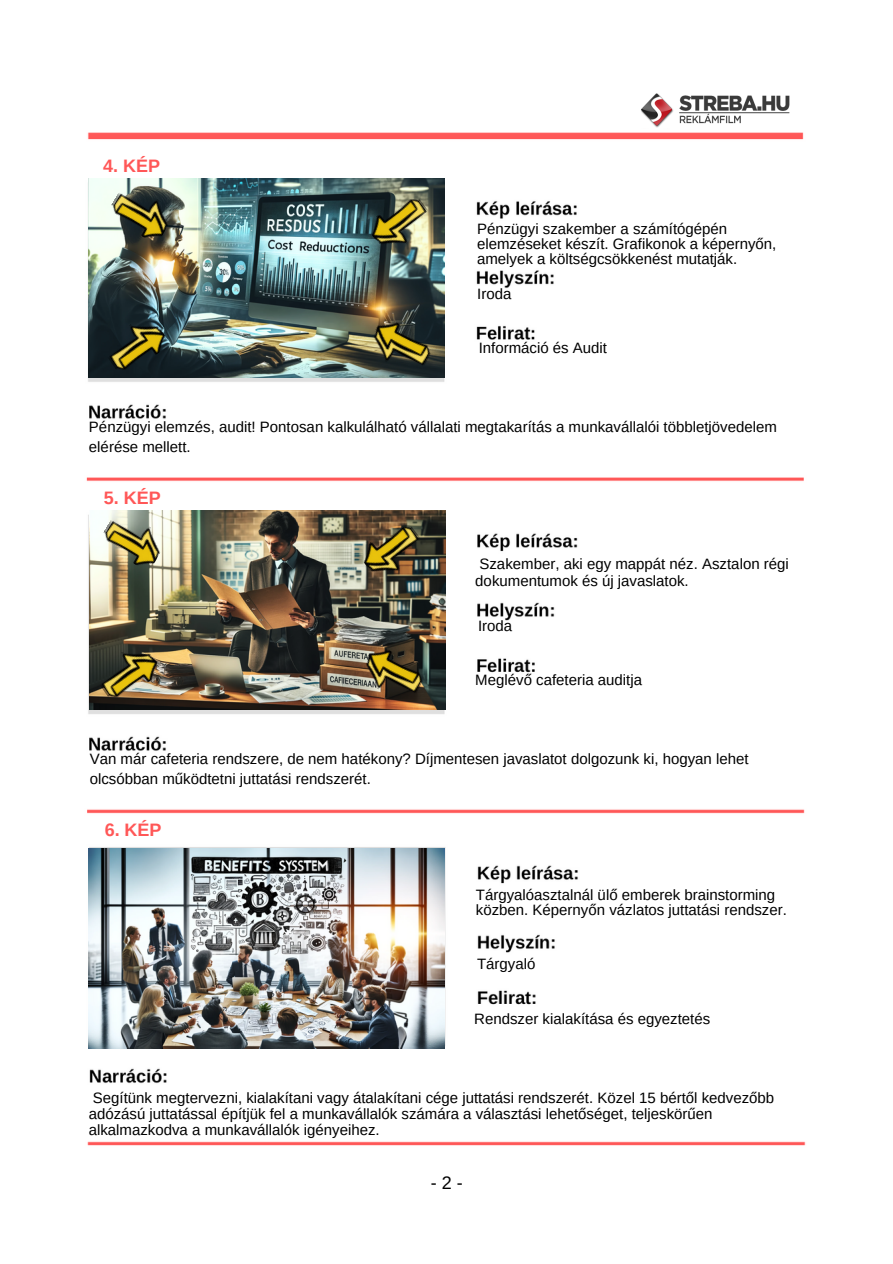
<style>
.page{position:relative;width:893px;height:1264px;background:#fff}
.page>*{position:absolute;margin:0;border:0;box-sizing:border-box;transform-origin:0 0}
.t1{font:700 18px "Arimo";color:#ff5757}
.t2{font:18px "Arimo";color:#000}
.t3{font:15px/14.7px "Arimo";color:#000}
</style>
<div class="page">
<img style="left:86px;top:132px;width:720px;height:1014px">
<img style="left:89px;top:178px;width:355px;height:199px">
<img style="left:90px;top:510px;width:355px;height:199px">
<img style="left:641px;top:93px;width:149px;height:35px">
<img style="left:364px;top:189px;width:72px;height:68px">
<img style="left:99px;top:311px;width:72px;height:67px">
<img style="left:105px;top:180px;width:72px;height:65px">
<img style="left:364px;top:315px;width:72px;height:63px">
<img style="left:356px;top:517px;width:72px;height:67px">
<img style="left:91px;top:639px;width:72px;height:66px">
<img style="left:97px;top:507px;width:72px;height:65px">
<img style="left:357px;top:642px;width:71px;height:63px">
<img style="left:89px;top:848px;width:355px;height:200px">
<p class="t1" style="left:103px;top:156px;width:58px">4. KÉP</p>
<p class="t3" style="left:477px;top:222px;width:301px">Pénzügyi szakember a számítógépén elemzéseket készít. Grafikonok a képernyőn, amelyek a költségcsökkenést mutatják.</p>
<p class="t3" style="left:477px;top:286px;width:36px">Iroda</p>
<p class="t3" style="left:478px;top:340px;width:130px">Információ és Audit</p>
<p class="t3" style="left:89px;top:417px;width:689px;line-height:19.2px">Pénzügyi elemzés, audit! Pontosan kalkulálható vállalati megtakarítás a munkavállalói többletjövedelem elérése mellett.</p>
<p class="t1" style="left:104px;top:487px;width:58px">5. KÉP</p>
<p class="t3" style="left:475px;top:555px;width:315px;line-height:16.8px">Szakember, aki egy mappát néz. Asztalon régi dokumentumok és új javaslatok.</p>
<p class="t3" style="left:478px;top:618px;width:36px">Iroda</p>
<p class="t3" style="left:475px;top:672px;width:168px">Meglévő cafeteria auditja</p>
<p class="t3" style="left:90px;top:749px;width:660px;line-height:19.2px">Van már cafeteria rendszere, de nem hatékony? Díjmentesen javaslatot dolgozunk ki, hogyan lehet olcsóbban működtetni juttatási rendszerét.</p>
<p class="t1" style="left:105px;top:819px;width:58px">6. KÉP</p>
<p class="t3" style="left:476px;top:887px;width:312px">Tárgyalóasztalnál ülő emberek brainstorming közben. Képernyőn vázlatos juttatási rendszer.</p>
<p class="t3" style="left:477px;top:956px;width:60px">Tárgyaló</p>
<p class="t3" style="left:474px;top:1011px;width:237px">Rendszer kialakítása és egyeztetés</p>
<p class="t3" style="left:89px;top:1090px;width:687px;line-height:15.8px">Segítünk megtervezni, kialakítani vagy átalakítani cége juttatási rendszerét. Közel 15 bértől kedvezőbb adózású juttatással építjük fel a munkavállalók számára a választási lehetőséget, teljeskörűen alkalmazkodva a munkavállalók igényeihez.</p>
<p class="t2" style="left:430px;top:1172px;width:33px">- 2 -</p>
</div>
